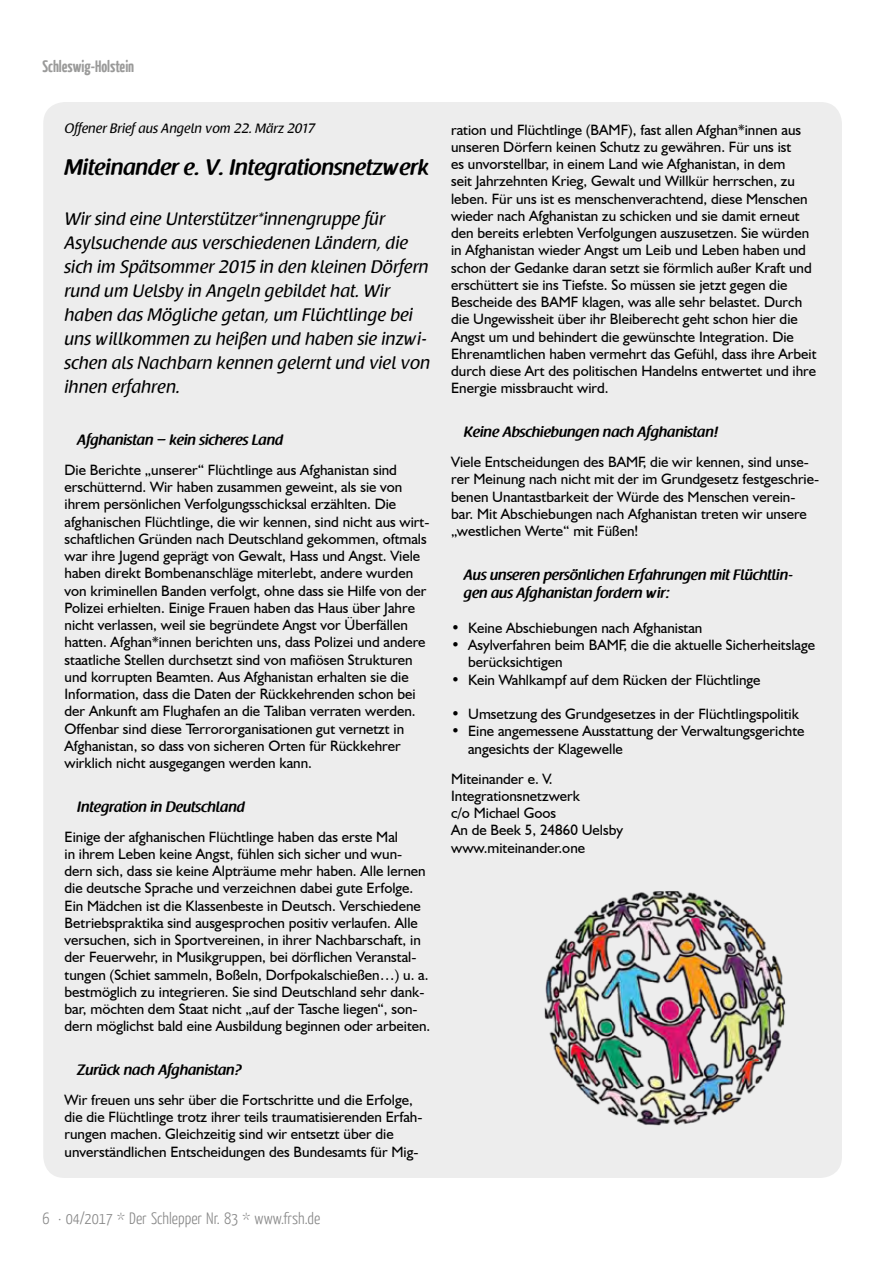
<style>
.page{position:relative;width:893px;height:1263px;background:#fff}
.page>*{position:absolute;margin:0;border:0;box-sizing:border-box;transform-origin:0 0}
.t1{font:600 22.5px "Raspoutine";color:#000}
.t2{font:18px/24px "Raspoutine Classic";color:#000}
.t3{font:300 16.5px "Yanone Kaffeesatz";color:#878787}
.t4{font:700 16.5px "Yanone Kaffeesatz";color:#575756}
.t5{font:15px/17.2px "Humanist 521 BT";color:#000}
.t6{font:600 15px/18px "Raspoutine";color:#000}
.t7{font:13.5px "Raspoutine Classic";color:#000}
</style>
<div class="page">
<div style="left:43px;top:102px;width:799px;height:1076px;background:#ededed;border-radius:21px"></div>
<img style="left:544px;top:891px;width:242px;height:235px">
<p class="t4" style="left:43px;top:55px;width:93px">Schleswig-Holstein</p>
<p class="t7" style="left:65px;top:121px;width:252px">Offener Brief aus Angeln vom 22. März 2017</p>
<h1 class="t1" style="left:65px;top:155px;width:366px">Miteinander e. V. Integrationsnetzwerk</h1>
<p class="t2" style="left:65px;top:207px;width:367px">Wir sind eine Unterstützer*innengruppe für Asylsuchende aus verschiedenen Ländern, die sich im Spätsommer 2015 in den kleinen Dörfern rund um Uelsby in Angeln gebildet hat. Wir haben das Mögliche getan, um Flüchtlinge bei uns willkommen zu heißen und haben sie inzwi&shy;schen als Nachbarn kennen gelernt und viel von ihnen erfahren.</p>
<p class="t6" style="left:77px;top:431px;width:208px">Afghanistan – kein sicheres Land</p>
<p class="t5" style="left:65px;top:461px;width:366px">Die Berichte „unserer“ Flüchtlinge aus Afghanistan sind erschütternd. Wir haben zusammen geweint, als sie von ihrem persönlichen Verfolgungsschicksal erzählten. Die afghanischen Flüchtlinge, die wir kennen, sind nicht aus wirt&shy;schaftlichen Gründen nach Deutschland gekommen, oftmals war ihre Jugend geprägt von Gewalt, Hass und Angst. Viele haben direkt Bombenanschläge miterlebt, andere wurden von kriminellen Banden verfolgt, ohne dass sie Hilfe von der Polizei erhielten. Einige Frauen haben das Haus über Jahre nicht verlassen, weil sie begründete Angst vor Überfällen hatten. Afghan*innen berichten uns, dass Polizei und andere staatliche Stellen durchsetzt sind von mafiösen Strukturen und korrupten Beamten. Aus Afghanistan erhalten sie die Information, dass die Daten der Rückkehrenden schon bei der Ankunft am Flughafen an die Taliban verraten werden.<br>Offenbar sind diese Terrororganisationen gut vernetzt in Afghanistan, so dass von sicheren Orten für Rückkehrer wirklich nicht ausgegangen werden kann.</p>
<p class="t6" style="left:77px;top:798px;width:169px">Integration in Deutschland</p>
<p class="t5" style="left:65px;top:827px;width:367px">Einige der afghanischen Flüchtlinge haben das erste Mal<br>in ihrem Leben keine Angst, fühlen sich sicher und wun&shy;dern sich, dass sie keine Alpträume mehr haben. Alle lernen die deutsche Sprache und verzeichnen dabei gute Erfolge.<br>Ein Mädchen ist die Klassenbeste in Deutsch. Verschiedene Betriebspraktika sind ausgesprochen positiv verlaufen. Alle versuchen, sich in Sportvereinen, in ihrer Nachbarschaft, in der Feuerwehr, in Musikgruppen, bei dörflichen Veranstal&shy;tungen (Schiet sammeln, Boßeln, Dorfpokalschießen…) u. a. bestmöglich zu integrieren. Sie sind Deutschland sehr dank&shy;bar, möchten dem Staat nicht „auf der Tasche liegen“, son&shy;dern möglichst bald eine Ausbildung beginnen oder arbeiten.</p>
<p class="t6" style="left:77px;top:1061px;width:165px">Zurück nach Afghanistan?</p>
<p class="t5" style="left:65px;top:1091px;width:359px">Wir freuen uns sehr über die Fortschritte und die Erfolge, die die Flüchtlinge trotz ihrer teils traumatisierenden Erfah&shy;rungen machen. Gleichzeitig sind wir entsetzt über die unverständlichen Entscheidungen des Bundesamts für Mig-</p>
<p class="t3" style="left:43px;top:1208px;width:279px">6 · 04/2017 * Der Schlepper Nr. 83 * www.frsh.de</p>
<p class="t5" style="left:451px;top:121px;width:367px">ration und Flüchtlinge (BAMF), fast allen Afghan*innen aus unseren Dörfern keinen Schutz zu gewähren. Für uns ist<br>es unvorstellbar, in einem Land wie Afghanistan, in dem<br>seit Jahrzehnten Krieg, Gewalt und Willkür herrschen, zu leben. Für uns ist es menschenverachtend, diese Menschen wieder nach Afghanistan zu schicken und sie damit erneut den bereits erlebten Verfolgungen auszusetzen. Sie würden in Afghanistan wieder Angst um Leib und Leben haben und schon der Gedanke daran setzt sie förmlich außer Kraft und erschüttert sie ins Tiefste. So müssen sie jetzt gegen die Bescheide des BAMF klagen, was alle sehr belastet. Durch die Ungewissheit über ihr Bleiberecht geht schon hier die Angst um und behindert die gewünschte Integration. Die Ehrenamtlichen haben vermehrt das Gefühl, dass ihre Arbeit durch diese Art des politischen Handelns entwertet und ihre Energie missbraucht wird.</p>
<p class="t6" style="left:464px;top:423px;width:256px">Keine Abschiebungen nach Afghanistan!</p>
<p class="t5" style="left:451px;top:453px;width:369px">Viele Entscheidungen des BAMF, die wir kennen, sind unse&shy;rer Meinung nach nicht mit der im Grundgesetz festgeschrie&shy;benen Unantastbarkeit der Würde des Menschen verein&shy;bar. Mit Abschiebungen nach Afghanistan treten wir unsere „westlichen Werte“ mit Füßen!</p>
<p class="t6" style="left:464px;top:566px;width:330px">Aus unseren persönlichen Erfahrungen mit Flüchtlin&shy;gen aus Afghanistan fordern wir:</p>
<p class="t5" style="left:451px;top:619px;width:253px">• Keine Abschiebungen nach Afghanistan</p>
<p class="t5" style="left:468px;top:636px;width:348px;text-indent:-17px">• Asylverfahren beim BAMF, die die aktuelle Sicherheitslage berücksichtigen</p>
<p class="t5" style="left:451px;top:670px;width:311px">• Kein Wahlkampf auf dem Rücken der Flüchtlinge</p>
<p class="t5" style="left:451px;top:705px;width:349px">• Umsetzung des Grundgesetzes in der Flüchtlingspolitik</p>
<p class="t5" style="left:468px;top:722px;width:338px;text-indent:-17px">• Eine angemessene Ausstattung der Verwaltungsgerichte angesichts der Klagewelle</p>
<p class="t5" style="left:451px;top:769px;width:174px">Miteinander e. V.<br>Integrationsnetzwerk<br>c/o Michael Goos<br>An de Beek 5, 24860 Uelsby www.miteinander.one</p>
</div>
